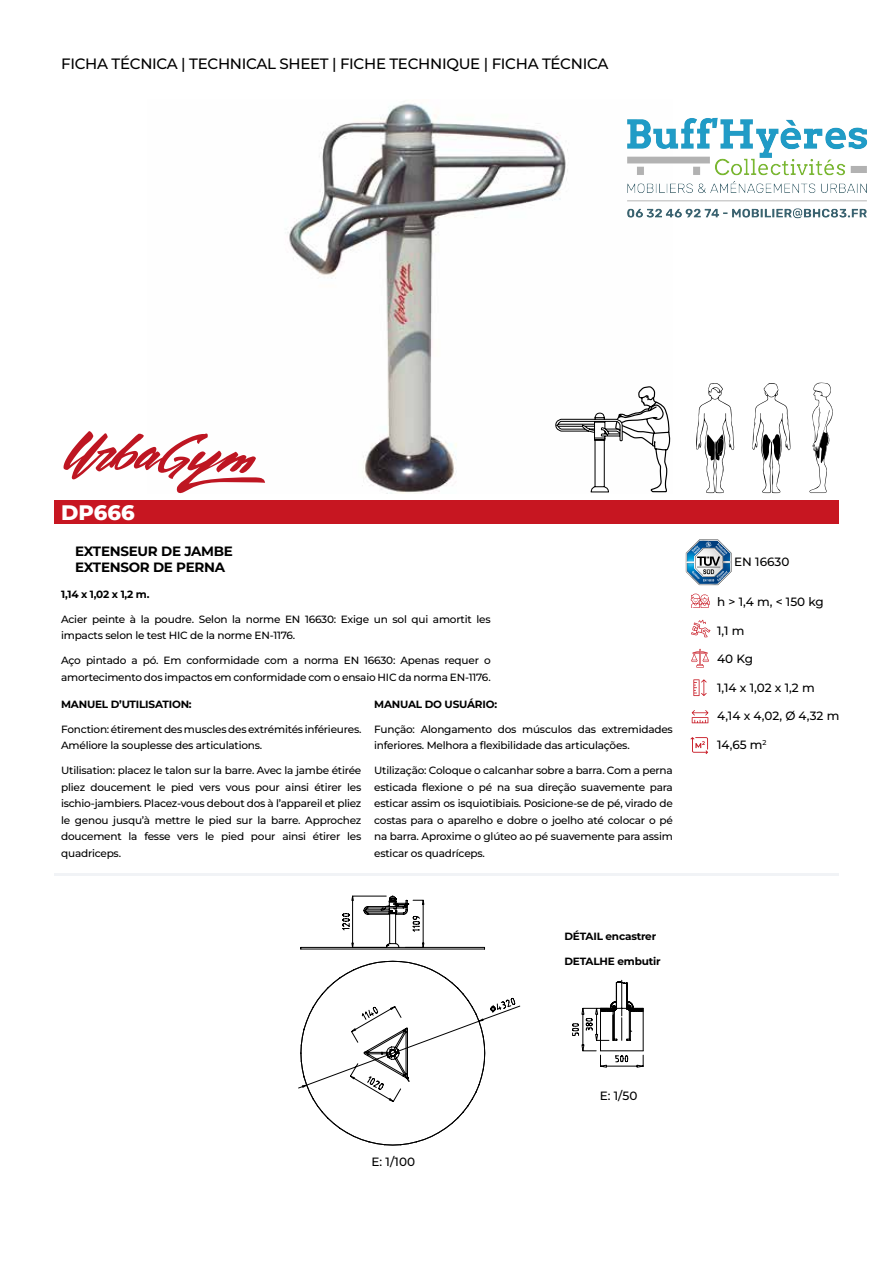
<style>
.page{position:relative;width:893px;height:1263px;background:#fff}
.page>*{position:absolute;margin:0;border:0;box-sizing:border-box;transform-origin:0 0}
.t1{font:800 21px "Montserrat";color:#fff}
.t2{font:500 15px "Montserrat";letter-spacing:-.02em;color:#000}
.t3{font:700 13.5px/16.5px "Montserrat";letter-spacing:-.02em;color:#000}
.t4{font:500 12px "Montserrat";color:#000}
.t5{font:500 10.5px/16.5px "Montserrat";letter-spacing:-.02em;color:#000}
.t6{font:700 10.5px "Montserrat";letter-spacing:-.02em;color:#000}
</style>
<div class="page">
<img style="left:285px;top:101px;width:386px;height:393px">
<hr style="left:54px;top:873px;width:785px;height:2px;background:#f1f3f6">
<div style="left:54px;top:501px;width:785px;height:23px;background:#c71621"></div>
<svg style="left:63px;top:431px;width:202px;height:63px"></svg>
<svg style="left:686px;top:540px;width:45px;height:45px"></svg>
<svg style="left:691px;top:594px;width:19px;height:14px"></svg>
<svg style="left:691px;top:620px;width:19px;height:17px"></svg>
<svg style="left:693px;top:679px;width:14px;height:17px"></svg>
<svg style="left:692px;top:710px;width:16px;height:13px"></svg>
<svg style="left:690px;top:737px;width:18px;height:17px"></svg>
<svg style="left:691px;top:649px;width:18px;height:19px"></svg>
<svg style="left:696px;top:383px;width:38px;height:110px"></svg>
<svg style="left:752px;top:383px;width:38px;height:110px"></svg>
<svg style="left:809px;top:383px;width:24px;height:110px"></svg>
<svg style="left:555px;top:385px;width:115px;height:108px"></svg>
<svg style="left:300px;top:896px;width:185px;height:53px"></svg>
<svg style="left:298px;top:961px;width:222px;height:184px"></svg>
<svg style="left:572px;top:980px;width:72px;height:87px"></svg>
<img style="left:625px;top:114px;width:243px;height:110px">
<h2 class="t2" style="left:61px;top:53px;width:549px">FICHA TÉCNICA | TECHNICAL SHEET | FICHE TECHNIQUE | FICHA TÉCNICA</h2>
<h1 class="t1" style="left:61px;top:499px;width:75px">DP666</h1>
<p class="t3" style="left:75px;top:542px;width:159px">EXTENSEUR DE JAMBE<br>EXTENSOR DE PERNA</p>
<p class="t6" style="left:61px;top:587px;width:90px">1,14 x 1,02 x 1,2 m.</p>
<p class="t5" style="left:61px;top:611px;width:431px">Acier peinte à la poudre. Selon la norme EN 16630: Exige un sol qui amortit les impacts selon le test HIC de la norme EN-1176.</p>
<p class="t5" style="left:61px;top:652px;width:431px">Aço pintado a pó. Em conformidade com a norma EN 16630: Apenas requer o amortecimento dos impactos em conformidade com o ensaio HIC da norma EN-1176.</p>
<p class="t6" style="left:61px;top:697px;width:132px">MANUEL D’UTILISATION:</p>
<p class="t5" style="left:61px;top:720px;width:302px">Fonction: étirement des muscles des extrémités inférieures.<br>Améliore la souplesse des articulations.</p>
<p class="t5" style="left:61px;top:762px;width:302px;text-align:justify">Utilisation: placez le talon sur la barre. Avec la jambe étirée pliez doucement le pied vers vous pour ainsi étirer les ischio-jambiers. Placez-vous debout dos à l’appareil et pliez le genou jusqu’à mettre le pied sur la barre. Approchez doucement la fesse vers le pied pour ainsi étirer les quadriceps.</p>
<p class="t6" style="left:374px;top:697px;width:124px">MANUAL DO USUÁRIO:</p>
<p class="t5" style="left:374px;top:720px;width:300px">Função: Alongamento dos músculos das extremidades inferiores. Melhora a flexibilidade das articulações.</p>
<p class="t5" style="left:374px;top:762px;width:300px;text-align:justify">Utilização: Coloque o calcanhar sobre a barra. Com a perna esticada flexione o pé na sua direção suavemente para esticar assim os isquiotibiais. Posicione-se de pé, virado de costas para o aparelho e dobre o joelho até colocar o pé na barra. Aproxime o glúteo ao pé suavemente para assim esticar os quadríceps.</p>
<p class="t6" style="left:564px;top:929px;width:93px">DÉTAIL encastrer</p>
<p class="t6" style="left:564px;top:954px;width:98px">DETALHE embutir</p>
<p class="t4" style="left:734px;top:553px;width:57px">EN 16630</p>
<p class="t4" style="left:717px;top:594px;width:108px">h &gt; 1,4 m, &lt; 150 kg</p>
<p class="t4" style="left:717px;top:623px;width:29px">1,1 m</p>
<p class="t4" style="left:717px;top:651px;width:37px">40 Kg</p>
<p class="t4" style="left:717px;top:680px;width:99px">1,14 x 1,02 x 1,2 m</p>
<p class="t4" style="left:717px;top:708px;width:124px">4,14 x 4,02, Ø 4,32 m</p>
<p class="t4" style="left:717px;top:737px;width:51px">14,65 m<sup>2</sup></p>
<p class="t4" style="left:372px;top:1154px;width:45px">E: 1/100</p>
<p class="t4" style="left:600px;top:1088px;width:39px">E: 1/50</p>
</div>
